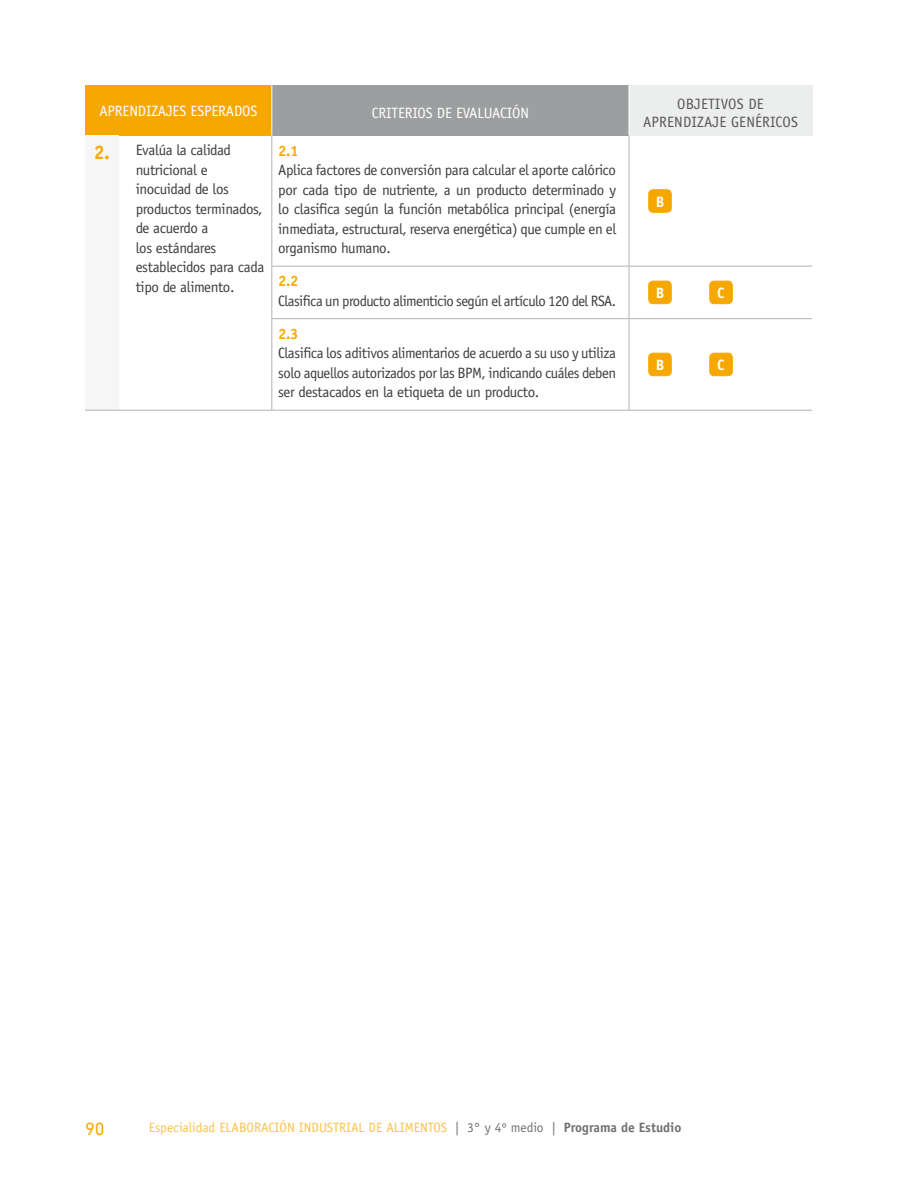
<style>
.page{position:relative;width:918px;height:1188px;background:#fff}
.page>*{position:absolute;margin:0;border:0;box-sizing:border-box;transform-origin:0 0}
.t1{font:18px "DIN Next LT Pro";color:#f7a800}
.t2{font:15px/19.5px "Officina Sans";letter-spacing:-.025em;color:#3e3d40;text-align:justify}
.t3{font:15px "Officina Sans";letter-spacing:-.01em;color:#fff}
.t4{font:15px "Officina Sans";letter-spacing:.01em;color:#58585a}
.t5{font:700 15px "Officina Sans";color:#f7a800}
.t6{font:700 15px "Officina Sans";color:#fff}
.t7{font:13.5px "Officina Sans";color:#fac24d}
.s1{font-weight:700;font-size:19.5px;color:#f7a800}
.s2{color:#707172}
.s3{font-weight:700;color:#707172}
</style>
<div class="page">
<div style="left:85px;top:85px;width:187px;height:51px;background:#f7a800"></div>
<div style="left:272px;top:85px;width:357px;height:51px;background:#9c9e9f"></div>
<div style="left:629px;top:85px;width:183px;height:51px;background:#eceded"></div>
<div style="left:85px;top:136px;width:34px;height:274px;background:#f6f6f6"></div>
<hr style="left:812px;top:85px;width:1px;height:51px;background:#eceded">
<hr style="left:751px;top:266px;width:61px;height:1px;background:#b1b3b4">
<hr style="left:751px;top:318px;width:61px;height:1px;background:#b1b3b4">
<hr style="left:85px;top:410px;width:34px;height:1px;background:#b1b3b4">
<hr style="left:119px;top:410px;width:153px;height:1px;background:#b1b3b4">
<hr style="left:272px;top:410px;width:357px;height:1px;background:#b1b3b4">
<hr style="left:629px;top:410px;width:62px;height:1px;background:#b1b3b4">
<hr style="left:691px;top:410px;width:60px;height:1px;background:#b1b3b4">
<hr style="left:751px;top:410px;width:61px;height:1px;background:#b1b3b4">
<hr style="left:271px;top:266px;width:358px;height:1px;background:#b1b3b4">
<hr style="left:629px;top:266px;width:62px;height:1px;background:#b1b3b4">
<hr style="left:691px;top:266px;width:60px;height:1px;background:#b1b3b4">
<hr style="left:271px;top:318px;width:358px;height:1px;background:#b1b3b4">
<hr style="left:629px;top:318px;width:62px;height:1px;background:#b1b3b4">
<hr style="left:691px;top:318px;width:60px;height:1px;background:#b1b3b4">
<hr style="left:271px;top:136px;width:1px;height:130px;background:#b1b3b4">
<hr style="left:271px;top:266px;width:1px;height:52px;background:#b1b3b4">
<hr style="left:271px;top:319px;width:1px;height:91px;background:#b1b3b4">
<hr style="left:271px;top:85px;width:1px;height:51px;background:#fff">
<hr style="left:629px;top:85px;width:1px;height:51px;background:#fff">
<hr style="left:629px;top:136px;width:1px;height:130px;background:#b1b3b4">
<hr style="left:629px;top:266px;width:1px;height:52px;background:#b1b3b4">
<hr style="left:629px;top:319px;width:1px;height:91px;background:#b1b3b4">
<div style="left:649px;top:190px;width:22px;height:22px;background:#f7a800;border-radius:4px"></div>
<div style="left:648px;top:189px;width:24px;height:24px;border:1px solid #f7a800;border-radius:4px"></div>
<div style="left:649px;top:281px;width:22px;height:23px;background:#f7a800;border-radius:4px"></div>
<div style="left:648px;top:281px;width:24px;height:23px;border:1px solid #f7a800;border-radius:4px"></div>
<div style="left:710px;top:281px;width:22px;height:23px;background:#f7a800;border-radius:4px"></div>
<div style="left:710px;top:281px;width:23px;height:23px;border:1px solid #f7a800;border-radius:4px"></div>
<div style="left:649px;top:353px;width:22px;height:23px;background:#f7a800;border-radius:4px"></div>
<div style="left:648px;top:353px;width:24px;height:23px;border:1px solid #f7a800;border-radius:4px"></div>
<div style="left:710px;top:353px;width:22px;height:23px;background:#f7a800;border-radius:4px"></div>
<div style="left:710px;top:353px;width:23px;height:23px;border:1px solid #f7a800;border-radius:4px"></div>
<p class="t3" style="left:99px;top:102px;width:17px">Aprend</p>
<p class="t3" style="left:146px;top:102px;width:14px">izajes</p>
<p class="t3" style="left:191px;top:102px;width:16px">Esperados</p>
<p class="t3" style="left:372px;top:104px;width:149px">Criterios de Eva luación</p>
<p class="t2" style="left:136px;top:141px;width:130px;text-align:left;text-indent:-42px"><span class="s1">2.</span> Evalúa la calidad nutricional e inocuidad de los productos terminados, de acuerdo a<br>los estándares establecidos para cada tipo de alimento.</p>
<p class="t5" style="left:278px;top:141px;width:22px">2.1</p>
<p class="t2" style="left:278px;top:161px;width:340px">Aplica factores de conversión para calcular el aporte calórico por cada tipo de nutriente, a un producto determinado y lo clasifica según la función metabólica principal (energía inmediata, estructural, reserva energética) que cumple en el organismo humano.</p>
<p class="t5" style="left:278px;top:272px;width:22px">2.2</p>
<p class="t2" style="left:278px;top:291px;width:339px">Clasifica un producto alimenticio según el artículo 120 del RSA.</p>
<p class="t5" style="left:278px;top:325px;width:22px">2.3</p>
<p class="t2" style="left:278px;top:344px;width:340px">Clasifica los aditivos alimentarios de acuerdo a su uso y utiliza solo aquellos autorizados por las BPM, indicando cuáles deben ser destacados en la etiqueta de un producto.</p>
<p class="t4" style="left:677px;top:95px;width:17px">Objet</p>
<p class="t4" style="left:715px;top:95px;width:15px">ivos</p>
<p class="t4" style="left:748px;top:95px;width:8px">de</p>
<p class="t4" style="left:643px;top:113px;width:18px">Aprend</p>
<p class="t4" style="left:692px;top:113px;width:14px">izaje</p>
<p class="t4" style="left:731px;top:113px;width:17px">Genér</p>
<p class="t4" style="left:770px;top:113px;width:14px">icos</p>
<p class="t6" style="left:656px;top:192px;width:10px">B</p>
<p class="t6" style="left:656px;top:284px;width:10px">B</p>
<p class="t6" style="left:717px;top:284px;width:9px">C</p>
<p class="t6" style="left:656px;top:356px;width:10px">B</p>
<p class="t6" style="left:717px;top:356px;width:9px">C</p>
<p class="t1" style="left:85px;top:1118px;width:21px">90</p>
<p class="t7" style="left:149px;top:1120px;width:534px">Especialidad ELABORACIÓN INDUSTRIAL DE ALIMENTOS <span class="s2">| 3° y 4º medio |</span> <span class="s3">Programa de Estudio</span></p>
</div>
